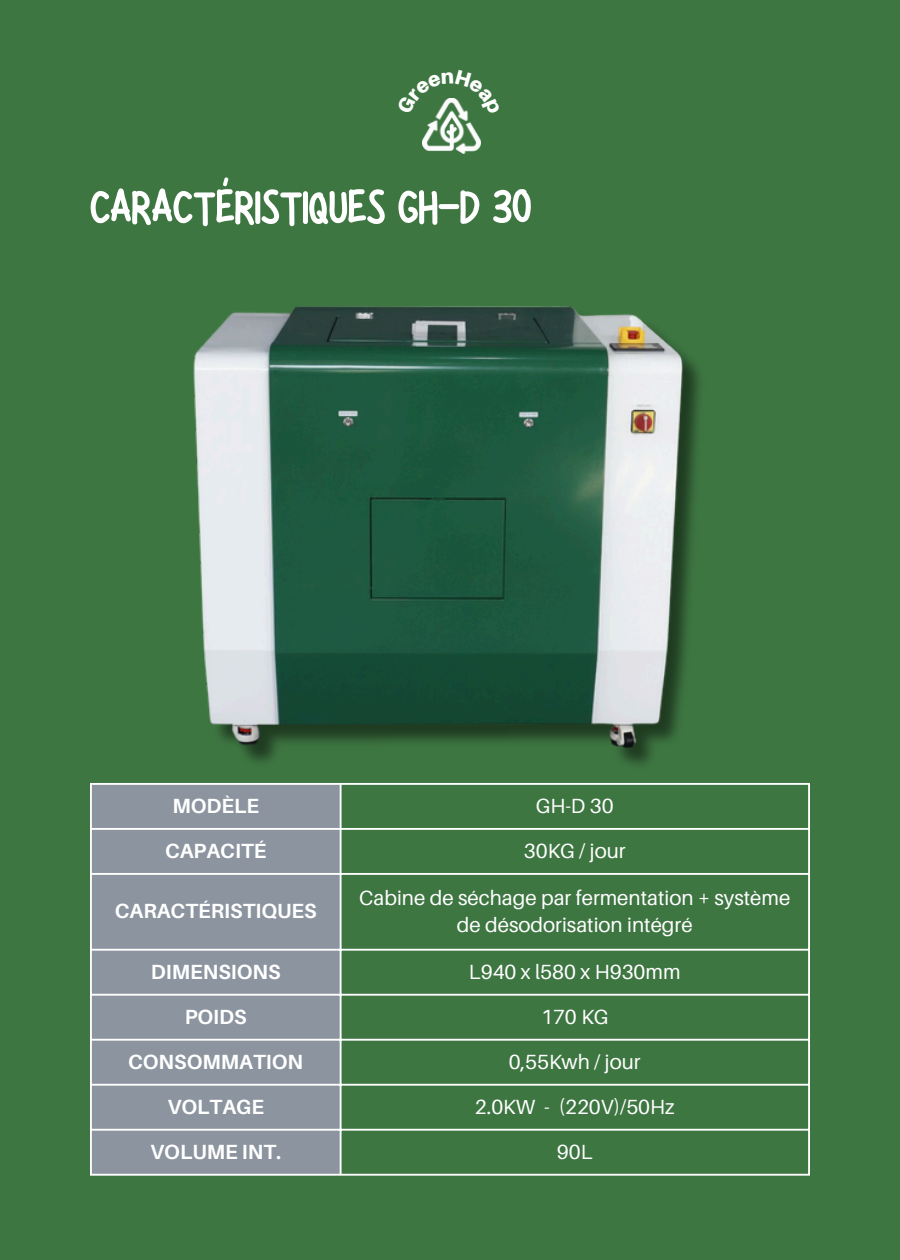
<style>
.page{position:relative;width:900px;height:1260px;background:#3e7642}
.page>*{position:absolute;margin:0;border:0;box-sizing:border-box;transform-origin:0 0}
.t1{font:62.5px "Hibernate";color:#fff}
.t2{font:20.5px/27.2px "Aileron";color:#fff;text-align:center}
.t3{font:700 20.5px "Aileron";color:#fff}
</style>
<div class="page">
<div style="left:92px;top:785px;width:248px;height:389px;background:#8b949f"></div>
<hr style="left:90px;top:785px;width:2px;height:389px;background:#fff">
<hr style="left:340px;top:785px;width:2px;height:389px;background:#fff">
<hr style="left:808px;top:785px;width:2px;height:389px;background:#fff">
<hr style="left:90px;top:783px;width:720px;height:2px;background:#fff">
<hr style="left:90px;top:828px;width:720px;height:2px;background:#fff">
<hr style="left:90px;top:873px;width:720px;height:2px;background:#fff">
<hr style="left:90px;top:949px;width:720px;height:2px;background:#fff">
<hr style="left:90px;top:994px;width:720px;height:2px;background:#fff">
<hr style="left:90px;top:1039px;width:720px;height:2px;background:#fff">
<hr style="left:90px;top:1084px;width:720px;height:2px;background:#fff">
<hr style="left:90px;top:1129px;width:720px;height:2px;background:#fff">
<hr style="left:90px;top:1174px;width:720px;height:2px;background:#fff">
<img style="left:422px;top:116px;width:58px;height:38px">
<img style="left:159px;top:306px;width:583px;height:493px">
<svg style="left:435px;top:98px;width:33px;height:18px"></svg>
<h1 class="t1" style="left:90px;top:175px;width:443px">CARACTÉRISTIQUES GH-D 30</h1>
<h1 class="t3" style="left:172px;top:793px;width:88px">MODÈLE</h1>
<p class="t2" style="left:536px;top:792px;width:79px">GH-D 30</p>
<p class="t3" style="left:165px;top:838px;width:103px">CAPACITÉ</p>
<p class="t2" style="left:524px;top:837px;width:103px">30KG / jour</p>
<p class="t3" style="left:115px;top:898px;width:204px">CARACTÉRISTIQUES</p>
<p class="t2" style="left:359px;top:883px;width:433px">Cabine de séchage par fermentation + système de désodorisation intégré</p>
<p class="t3" style="left:151px;top:959px;width:131px">DIMENSIONS</p>
<p class="t2" style="left:469px;top:957px;width:213px">L940 x l580 x H930mm</p>
<p class="t3" style="left:185px;top:1004px;width:63px">POIDS</p>
<p class="t2" style="left:541px;top:1002px;width:69px">170 KG</p>
<p class="t3" style="left:128px;top:1049px;width:177px">CONSOMMATION</p>
<p class="t2" style="left:509px;top:1047px;width:133px">0,55Kwh / jour</p>
<p class="t3" style="left:167px;top:1094px;width:98px">VOLTAGE</p>
<p class="t2" style="left:475px;top:1092px;width:201px">2.0KW - (220V)/50Hz</p>
<p class="t3" style="left:150px;top:1139px;width:133px">VOLUME INT.</p>
<p class="t2" style="left:557px;top:1137px;width:37px">90L</p>
</div>
